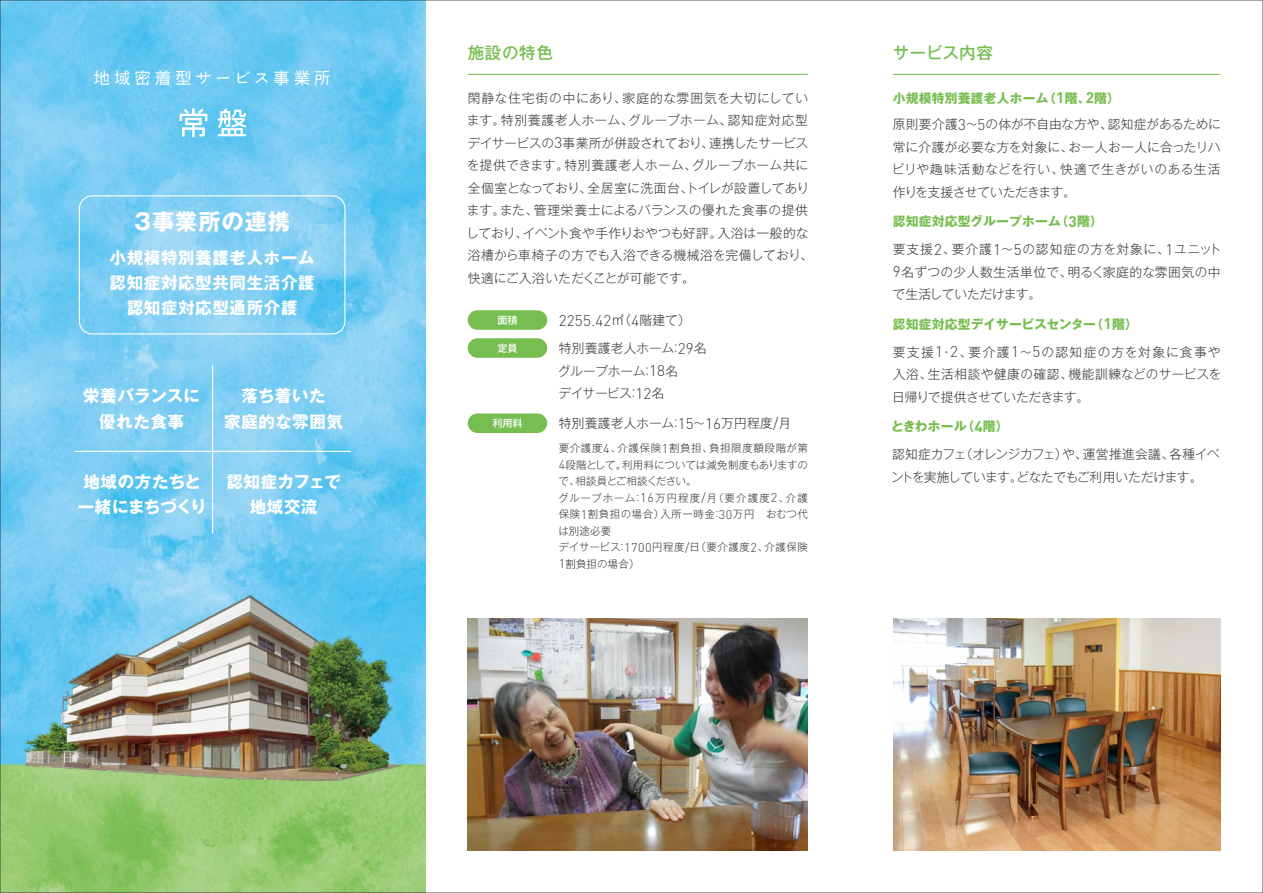
<style>
.page{position:relative;width:1263px;height:893px;background:#fff}
.page>*{position:absolute;margin:0;border:0;box-sizing:border-box;transform-origin:0 0}
.t1{font:700 22.35px "Gothic MB101 Pr 6";letter-spacing:.04em;color:#fff}
.t2{font:700 16.5px/25.5px "Gothic MB101 Pr 6";letter-spacing:.04em;color:#fff;text-align:center}
.t3{font:700 16.5px/25.5px "Gothic MB101 Pr 6";letter-spacing:.01em;color:#fff;text-align:center}
.t4{font:16.5px "iroha 26 tubaki R";letter-spacing:.235em;color:#fff}
.t5{font:500 16.5px "Gothic MB101 Pr 6";letter-spacing:.04em;color:#77be50}
.t6{font:300 15.3px "DIN Pro";letter-spacing:.015em;color:#3e3a39}
.t7{font:300 12.75px/22.5px "Gothic MB101 Pr 6";letter-spacing:.015em;color:#3e3a39}
.t8{font:300 12.75px/27.8px "Gothic MB101 Pr 6";letter-spacing:.1em;color:#3e3a39}
.t9{font:300 12.75px/26.4px "Gothic MB101 Pr 6";letter-spacing:-.005em;color:#3e3a39}
.t10{font:300 12.75px/27.8px "Gothic MB101 Pr 6";letter-spacing:.06em;color:#3e3a39}
.t11{font:300 12.75px/27.8px "Gothic MB101 Pr 6";letter-spacing:-.015em;color:#3e3a39}
.t12{font:300 12.75px/22.5px "Gothic MB101 Pr 6";letter-spacing:-.02em;color:#3e3a39}
.t13{font:300 12.75px "Gothic MB101 Pr 6";letter-spacing:-.04em;color:#3e3a39}
.t14{font:300 10.5px/16.5px "Gothic MB101 Pr 6";letter-spacing:.03em;color:#3e3a39}
.t15{font:500 10.2px "Gothic MB101 Pr 6";letter-spacing:-.02em;color:#fff}
.s1{font-size:17.55px}
.s2{font-family:"DIN Pro";font-size:15.3px}
.s3{font-family:"Gothic MB101 Pr 6";font-size:12.75px}
.s4{font-family:"DIN Pro";font-size:12.6px}
.s5{font-weight:700;color:#77be50}
.s6{font-family:"DIN Pro";font-weight:700;font-size:15.3px;color:#77be50}
</style>
<div class="page">
<img style="left:0;top:0;width:1263px;height:893px">
<p class="t4" style="left:94px;top:70px;width:239px">地域密着型<span class="s1">サービス</span>事業所</p>
<h1 class="t1" style="left:132px;top:203px;width:160px">３事業所の連携</h1>
<p class="t2" style="left:110px;top:244px;width:207px">小規模特別養護老人ホーム認知症対応型共同生活介護認知症対応型通所介護</p>
<p class="t2" style="left:83px;top:383px;width:119px">栄養バランスに優れた食事</p>
<p class="t3" style="left:78px;top:468px;width:130px">地域の方たちと一緒にまちづくり</p>
<p class="t2" style="left:224px;top:383px;width:120px">落ち着いた<br>家庭的な雰囲気</p>
<p class="t2" style="left:226px;top:468px;width:116px">認知症カフェで地域交流</p>
<p class="t5" style="left:468px;top:39px;width:87px">施設の特色</p>
<p class="t7" style="left:466px;top:86px;width:348px">閑静な住宅街の中にあり、家庭的な雰囲気を大切にしています。特別養護老人ホーム、グループホーム、認知症対応型デイサービスの<span class="s2">3</span>事業所が併設されており、連携したサービスを提供できます。特別養護老人ホーム、グループホーム共に全個室となっており、全居室に洗面台、トイレが設置してあります。また、管理栄養士によるバランスの優れた食事の提供しており、イベント食や手作りおやつも好評。入浴は一般的な浴槽から車椅子の方でも入浴できる機械浴を完備しており、快適にご入浴いただくことが可能です。</p>
<p class="t15" style="left:497px;top:312px;width:22px">面積</p>
<p class="t6" style="left:559px;top:308px;width:134px">2255.42<span class="s3">㎡（</span>4<span class="s3">階建て）</span></p>
<p class="t15" style="left:497px;top:340px;width:22px">定員</p>
<p class="t12" style="left:558px;top:336px;width:150px">特別養護老人ホーム：<span class="s2">29</span>名グループホーム：<span class="s2">18</span>名<br>デイサービス：<span class="s2">12</span>名</p>
<p class="t15" style="left:492px;top:415px;width:31px">利用料</p>
<p class="t7" style="left:559px;top:411px;width:234px">特別養護老人ホーム：<span class="s2">15</span>～<span class="s2">16</span>万円程度<span class="s2">/</span>月</p>
<p class="t14" style="left:558px;top:439px;width:252px">要介護度<span class="s4">4</span>、介護保険<span class="s4">1</span>割負担、負担限度額段階が第<br><span class="s4">4</span>段階として。利用料については減免制度もありますので、相談員とご相談ください。<br>グループホーム：<span class="s4">16</span>万円程度<span class="s4">/</span>月（要介護度<span class="s4">2</span>、介護保険<span class="s4">1</span>割負担の場合）入所一時金：<span class="s4">30</span>万円　おむつ代は別途必要<br>デイサービス：<span class="s4">1700</span>円程度<span class="s4">/</span>日（要介護度<span class="s4">2</span>、介護保険<br><span class="s4">1</span>割負担の場合）</p>
<p class="t5" style="left:893px;top:39px;width:102px">サービス内容</p>
<p class="t9" style="left:893px;top:84px;width:330px"><span class="s5">小規模特別養護老人ホーム（</span><span class="s6">1</span><span class="s5">階、</span><span class="s6">2</span><span class="s5">階）<br></span>原則要介護<span class="s2">3</span>～<span class="s2">5</span>の体が不自由な方や、認知症があるために</p>
<p class="t7" style="left:892px;top:135px;width:330px;text-align:justify">常に介護が必要な方を対象に、お一人お一人に合ったリハビリや趣味活動などを行い、快適で生きがいのある生活作りを支援させていただきます。</p>
<p class="t10" style="left:893px;top:207px;width:330px"><span class="s5">認知症対応型グループホーム（</span><span class="s6">3</span><span class="s5">階）<br></span>要支援<span class="s2">2</span>、要介護<span class="s2">1</span>～<span class="s2">5</span>の認知症の方を対象に、<span class="s2">1</span>ユニット</p>
<p class="t7" style="left:892px;top:259px;width:329px"><span class="s2">9</span>名ずつの少人数生活単位で、明るく家庭的な雰囲気の中で生活していただけます。</p>
<p class="t8" style="left:893px;top:309px;width:329px"><span class="s5">認知症対応型デイサービスセンター（</span><span class="s6">1</span><span class="s5">階）<br></span>要支援<span class="s2">1</span>・<span class="s2">2</span>、要介護<span class="s2">1</span>～<span class="s2">5</span>の認知症の方を対象に食事や</p>
<p class="t7" style="left:892px;top:362px;width:330px">入浴、生活相談や健康の確認、機能訓練などのサービスを日帰りで提供させていただきます。</p>
<p class="t11" style="left:891px;top:411px;width:330px"><span class="s5">ときわホール（</span><span class="s6">4</span><span class="s5">階）<br></span>認知症カフェ（オレンジカフェ）や、運営推進会議、各種イベ</p>
<p class="t13" style="left:891px;top:466px;width:313px">ントを実施しています。どなたでもご利用いただけます。</p>
</div>
